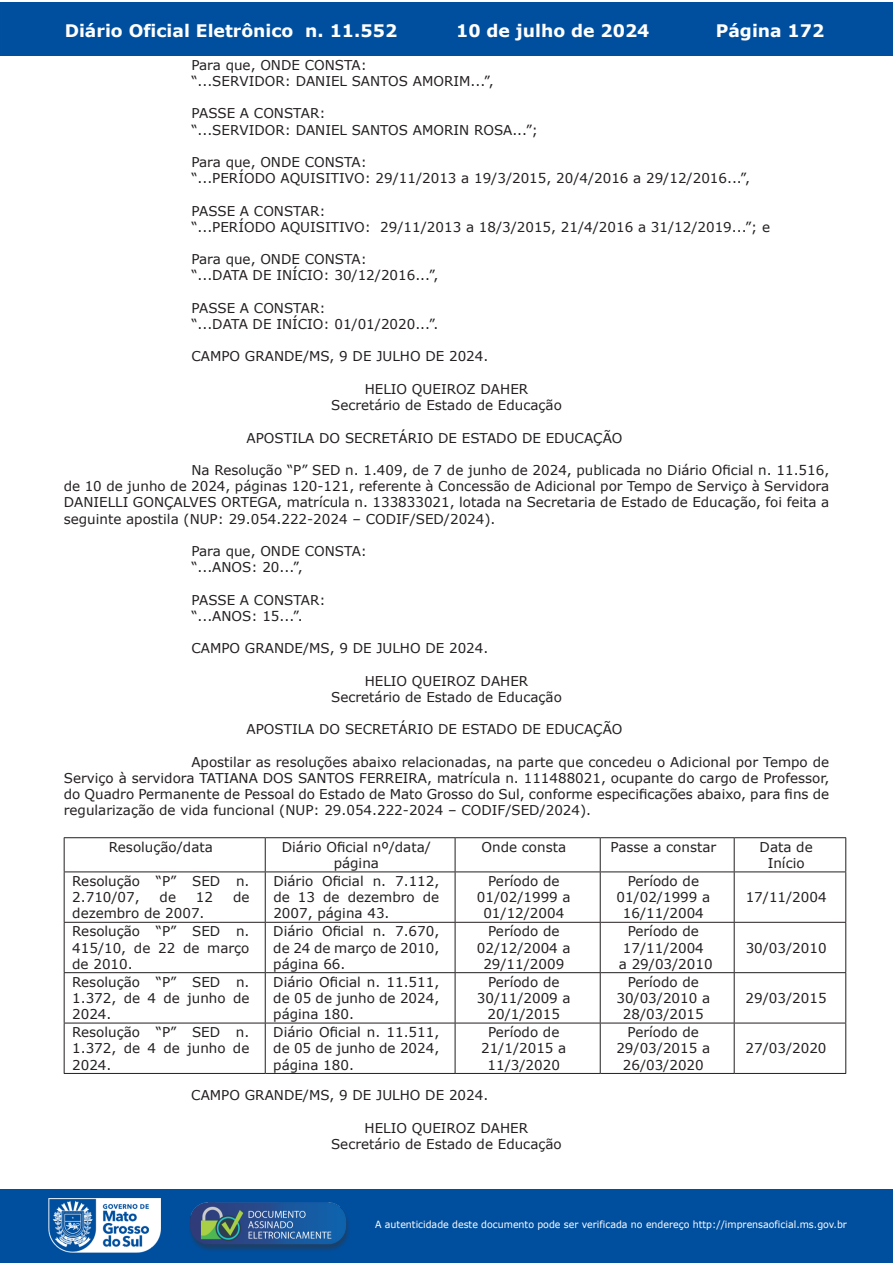
<style>
.page{position:relative;width:893px;height:1263px;background:#fff}
.page>*{position:absolute;margin:0;border:0;box-sizing:border-box;transform-origin:0 0}
.t1{font:700 17.25px "Verdana";color:#fff}
.t2{font:13.5px/16.2px "Verdana";color:#231f20;text-align:center}
.t3{font:9.9px "Verdana";color:#fff;scale:.95 1}
</style>
<div class="page">
<div style="left:0;top:2px;width:893px;height:53px;background:#004f9f"></div>
<div style="left:1px;top:1189px;width:892px;height:74px;background:#004f9f"></div>
<img style="left:49px;top:1198px;width:111px;height:54px">
<img style="left:185px;top:1201px;width:168px;height:54px">
<hr style="left:64px;top:837px;width:201px;height:1px;background:#231f20">
<hr style="left:265px;top:837px;width:190px;height:1px;background:#231f20">
<hr style="left:455px;top:837px;width:145px;height:1px;background:#231f20">
<hr style="left:600px;top:837px;width:134px;height:1px;background:#231f20">
<hr style="left:734px;top:837px;width:112px;height:1px;background:#231f20">
<hr style="left:64px;top:871px;width:201px;height:1px;background:#231f20">
<hr style="left:265px;top:871px;width:190px;height:1px;background:#231f20">
<hr style="left:455px;top:871px;width:145px;height:1px;background:#231f20">
<hr style="left:600px;top:871px;width:134px;height:1px;background:#231f20">
<hr style="left:734px;top:871px;width:112px;height:1px;background:#231f20">
<hr style="left:64px;top:922px;width:201px;height:1px;background:#231f20">
<hr style="left:265px;top:922px;width:190px;height:1px;background:#231f20">
<hr style="left:455px;top:922px;width:145px;height:1px;background:#231f20">
<hr style="left:600px;top:922px;width:134px;height:1px;background:#231f20">
<hr style="left:734px;top:922px;width:112px;height:1px;background:#231f20">
<hr style="left:64px;top:972px;width:201px;height:1px;background:#231f20">
<hr style="left:265px;top:972px;width:190px;height:1px;background:#231f20">
<hr style="left:455px;top:972px;width:145px;height:1px;background:#231f20">
<hr style="left:600px;top:972px;width:134px;height:1px;background:#231f20">
<hr style="left:734px;top:972px;width:112px;height:1px;background:#231f20">
<hr style="left:64px;top:1023px;width:201px;height:1px;background:#231f20">
<hr style="left:265px;top:1023px;width:190px;height:1px;background:#231f20">
<hr style="left:455px;top:1023px;width:145px;height:1px;background:#231f20">
<hr style="left:600px;top:1023px;width:134px;height:1px;background:#231f20">
<hr style="left:734px;top:1023px;width:112px;height:1px;background:#231f20">
<hr style="left:64px;top:1073px;width:201px;height:1px;background:#231f20">
<hr style="left:265px;top:1073px;width:190px;height:1px;background:#231f20">
<hr style="left:455px;top:1073px;width:145px;height:1px;background:#231f20">
<hr style="left:600px;top:1073px;width:134px;height:1px;background:#231f20">
<hr style="left:734px;top:1073px;width:112px;height:1px;background:#231f20">
<hr style="left:64px;top:838px;width:1px;height:33px;background:#231f20">
<hr style="left:64px;top:872px;width:1px;height:50px;background:#231f20">
<hr style="left:64px;top:923px;width:1px;height:49px;background:#231f20">
<hr style="left:64px;top:973px;width:1px;height:50px;background:#231f20">
<hr style="left:64px;top:1023px;width:1px;height:50px;background:#231f20">
<hr style="left:265px;top:838px;width:1px;height:33px;background:#231f20">
<hr style="left:455px;top:838px;width:1px;height:33px;background:#231f20">
<hr style="left:600px;top:838px;width:1px;height:33px;background:#231f20">
<hr style="left:734px;top:838px;width:1px;height:33px;background:#231f20">
<hr style="left:845px;top:838px;width:1px;height:33px;background:#231f20">
<hr style="left:265px;top:872px;width:1px;height:50px;background:#231f20">
<hr style="left:455px;top:872px;width:1px;height:50px;background:#231f20">
<hr style="left:600px;top:872px;width:1px;height:50px;background:#231f20">
<hr style="left:734px;top:872px;width:1px;height:50px;background:#231f20">
<hr style="left:845px;top:872px;width:1px;height:50px;background:#231f20">
<hr style="left:265px;top:923px;width:1px;height:49px;background:#231f20">
<hr style="left:455px;top:923px;width:1px;height:49px;background:#231f20">
<hr style="left:600px;top:923px;width:1px;height:49px;background:#231f20">
<hr style="left:734px;top:923px;width:1px;height:49px;background:#231f20">
<hr style="left:845px;top:923px;width:1px;height:49px;background:#231f20">
<hr style="left:265px;top:973px;width:1px;height:50px;background:#231f20">
<hr style="left:455px;top:973px;width:1px;height:50px;background:#231f20">
<hr style="left:600px;top:973px;width:1px;height:50px;background:#231f20">
<hr style="left:734px;top:973px;width:1px;height:50px;background:#231f20">
<hr style="left:845px;top:973px;width:1px;height:50px;background:#231f20">
<hr style="left:265px;top:1023px;width:1px;height:50px;background:#231f20">
<hr style="left:455px;top:1023px;width:1px;height:50px;background:#231f20">
<hr style="left:600px;top:1023px;width:1px;height:50px;background:#231f20">
<hr style="left:734px;top:1023px;width:1px;height:50px;background:#231f20">
<hr style="left:845px;top:1023px;width:1px;height:50px;background:#231f20">
<p class="t1" style="left:65px;top:18px;width:334px">Diário Oficial Eletrônico n. 11.552</p>
<p class="t1" style="left:456px;top:18px;width:195px">10 de julho de 2024</p>
<p class="t1" style="left:716px;top:18px;width:110px">Página 172</p>
<p class="t2" style="left:191px;top:57px;width:304px;text-align:left">Para que, ONDE CONSTA:<br>“...SERVIDOR: DANIEL SANTOS AMORIM...”,</p>
<p class="t2" style="left:191px;top:105px;width:348px;text-align:left">PASSE A CONSTAR:<br>“...SERVIDOR: DANIEL SANTOS AMORIN ROSA...”;</p>
<p class="t2" style="left:191px;top:154px;width:560px;text-align:left">Para que, ONDE CONSTA:<br>“...PERÍODO AQUISITIVO: 29/11/2013 a 19/3/2015, 20/4/2016 a 29/12/2016...”,</p>
<p class="t2" style="left:191px;top:203px;width:580px;text-align:left">PASSE A CONSTAR:<br>“...PERÍODO AQUISITIVO: 29/11/2013 a 18/3/2015, 21/4/2016 a 31/12/2019...”; e</p>
<p class="t2" style="left:191px;top:251px;width:249px;text-align:left">Para que, ONDE CONSTA:<br>“...DATA DE INÍCIO: 30/12/2016...”,</p>
<p class="t2" style="left:191px;top:300px;width:249px;text-align:left">PASSE A CONSTAR:<br>“...DATA DE INÍCIO: 01/01/2020...”.</p>
<p class="t2" style="left:191px;top:348px;width:298px">CAMPO GRANDE/MS, 9 DE JULHO DE 2024.</p>
<p class="t2" style="left:331px;top:381px;width:232px">HELIO QUEIROZ DAHER<br>Secretário de Estado de Educação</p>
<p class="t2" style="left:246px;top:429px;width:378px">APOSTILA DO SECRETÁRIO DE ESTADO DE EDUCAÇÃO</p>
<p class="t2" style="left:64px;top:462px;width:767px;text-align:justify;text-indent:128px">Na Resolução “P” SED n. 1.409, de 7 de junho de 2024, publicada no Diário Oficial n. 11.516, de 10 de junho de 2024, páginas 120-121, referente à Concessão de Adicional por Tempo de Serviço à Servidora DANIELLI GONÇALVES ORTEGA, matrícula n. 133833021, lotada na Secretaria de Estado de Educação, foi feita a seguinte apostila (NUP: 29.054.222-2024 – CODIF/SED/2024).</p>
<p class="t2" style="left:191px;top:543px;width:177px;text-align:left">Para que, ONDE CONSTA: “...ANOS: 20...”,</p>
<p class="t2" style="left:191px;top:591px;width:136px;text-align:left">PASSE A CONSTAR: “...ANOS: 15...”.</p>
<p class="t2" style="left:191px;top:640px;width:298px">CAMPO GRANDE/MS, 9 DE JULHO DE 2024.</p>
<p class="t2" style="left:331px;top:672px;width:232px">HELIO QUEIROZ DAHER<br>Secretário de Estado de Educação</p>
<p class="t2" style="left:246px;top:721px;width:378px">APOSTILA DO SECRETÁRIO DE ESTADO DE EDUCAÇÃO</p>
<p class="t2" style="left:64px;top:753px;width:767px;text-align:justify;text-indent:128px">Apostilar as resoluções abaixo relacionadas, na parte que concedeu o Adicional por Tempo de Serviço à servidora TATIANA DOS SANTOS FERREIRA, matrícula n. 111488021, ocupante do cargo de Professor, do Quadro Permanente de Pessoal do Estado de Mato Grosso do Sul, conforme especificações abaixo, para fins de regularização de vida funcional (NUP: 29.054.222-2024 – CODIF/SED/2024).</p>
<p class="t2" style="left:109px;top:839px;width:106px">Resolução/data</p>
<p class="t2" style="left:282px;top:839px;width:151px">Diário Oficial nº/data/ página</p>
<p class="t2" style="left:482px;top:839px;width:86px">Onde consta</p>
<p class="t2" style="left:611px;top:839px;width:107px">Passe a constar</p>
<p class="t2" style="left:760px;top:839px;width:55px">Data de<br>Início</p>
<p class="t2" style="left:72px;top:873px;width:179px;text-align:left">Resolução “P” SED n.<br>2.710/07,</p>
<p class="t2" style="left:273px;top:873px;width:167px;text-align:justify">Diário Oficial n. 7.112, de 13 de dezembro de 2007, página 43.</p>
<p class="t2" style="left:477px;top:873px;width:95px">Período de<br>01/02/1999 a<br>01/12/2004</p>
<p class="t2" style="left:616px;top:873px;width:95px">Período de<br>01/02/1999 a<br>16/11/2004</p>
<p class="t2" style="left:160px;top:889px;width:18px">de</p>
<p class="t2" style="left:196px;top:889px;width:19px">12</p>
<p class="t2" style="left:233px;top:889px;width:18px">de</p>
<p class="t2" style="left:72px;top:905px;width:134px">dezembro de 2007.</p>
<p class="t2" style="left:746px;top:889px;width:82px">17/11/2004</p>
<p class="t2" style="left:72px;top:923px;width:179px;text-align:justify">Resolução “P” SED n.<br>415/10, de 22 de março de 2010.</p>
<p class="t2" style="left:273px;top:923px;width:167px;text-align:justify">Diário Oficial n. 7.670, de 24 de março de 2010, página 66.</p>
<p class="t2" style="left:477px;top:923px;width:95px">Período de<br>02/12/2004 a<br>29/11/2009</p>
<p class="t2" style="left:619px;top:923px;width:95px">Período de<br>17/11/2004<br>a 29/03/2010</p>
<p class="t2" style="left:72px;top:974px;width:179px;text-align:justify">Resolução “P” SED n.<br>1.372, de 4 de junho de 2024.</p>
<p class="t2" style="left:273px;top:974px;width:168px;text-align:justify">Diário Oficial n. 11.511, de 05 de junho de 2024, página 180.</p>
<p class="t2" style="left:477px;top:974px;width:95px">Período de<br>30/11/2009 a<br>20/1/2015</p>
<p class="t2" style="left:616px;top:974px;width:95px">Período de<br>30/03/2010 a<br>28/03/2015</p>
<p class="t2" style="left:72px;top:1024px;width:179px;text-align:justify">Resolução “P” SED n.<br>1.372, de 4 de junho de 2024.</p>
<p class="t2" style="left:273px;top:1024px;width:168px;text-align:justify">Diário Oficial n. 11.511, de 05 de junho de 2024, página 180.</p>
<p class="t2" style="left:481px;top:1024px;width:87px">Período de<br>21/1/2015 a<br>11/3/2020</p>
<p class="t2" style="left:616px;top:1024px;width:95px">Período de<br>29/03/2015 a<br>26/03/2020</p>
<p class="t2" style="left:191px;top:1087px;width:298px">CAMPO GRANDE/MS, 9 DE JULHO DE 2024.</p>
<p class="t2" style="left:331px;top:1119px;width:232px">HELIO QUEIROZ DAHER<br>Secretário de Estado de Educação</p>
<p class="t2" style="left:746px;top:939px;width:82px">30/03/2010</p>
<p class="t2" style="left:746px;top:990px;width:82px">29/03/2015</p>
<p class="t2" style="left:746px;top:1040px;width:82px">27/03/2020</p>
<p class="t3" style="left:375px;top:1218px;width:498px">A autenticidade deste documento pode ser verificada no endereço http://imprensaoficial.ms.gov.br</p>
</div>
